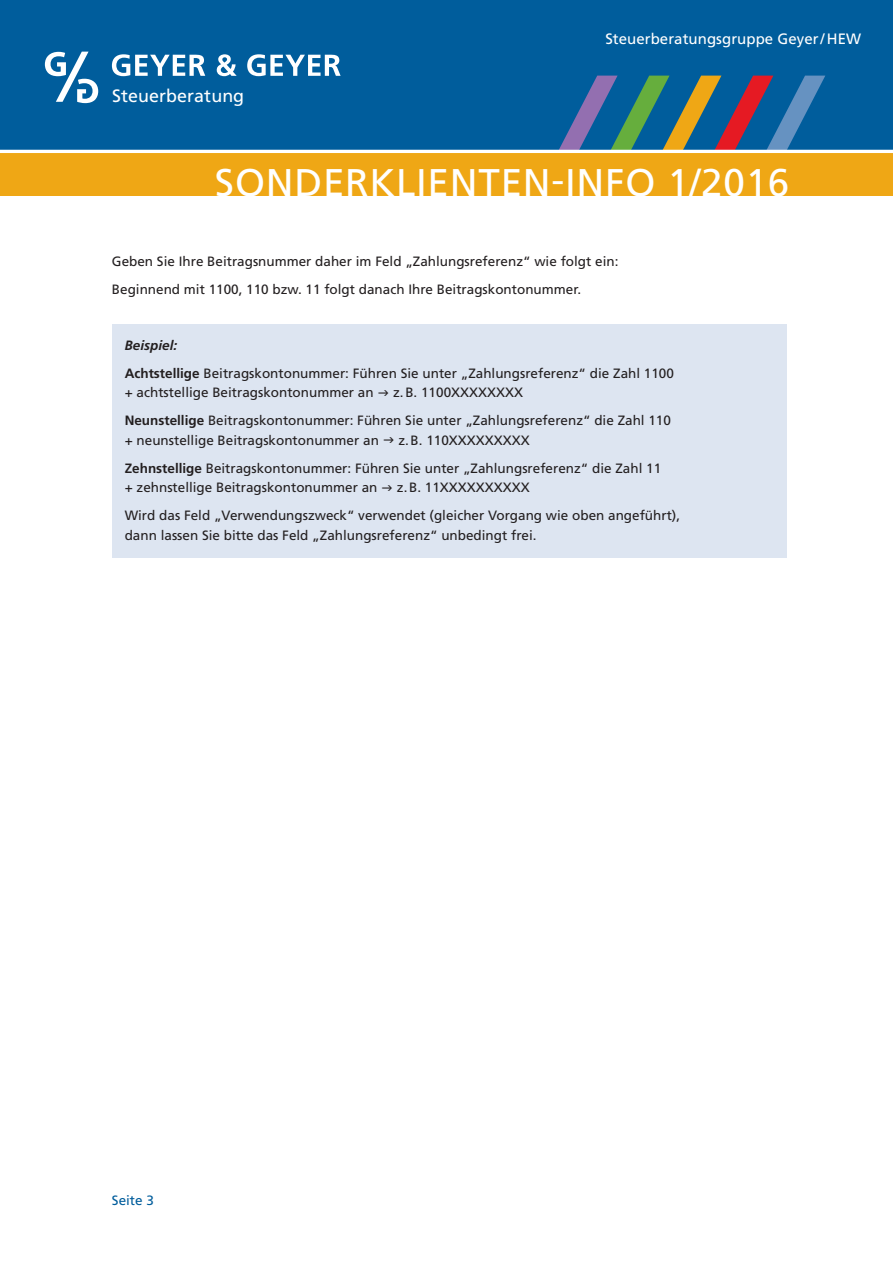
<style>
.page{position:relative;width:893px;height:1263px;background:#fff}
.page>*{position:absolute;margin:0;border:0;box-sizing:border-box;transform-origin:0 0}
.t1{font:38.55px "Frutiger";letter-spacing:.02em;color:#fff}
.t2{font:17.85px "Frutiger";letter-spacing:.005em;color:#fff}
.t3{font:15px "Frutiger";letter-spacing:.005em;color:#fff}
.t4{font:13.5px/28px "Frutiger";color:#231f20}
.t5{font:13.5px "Frutiger";color:#005d9c}
.s1{font-weight:700;font-style:italic}
.s2{font-weight:700}
</style>
<div class="page">
<div style="left:112px;top:324px;width:675px;height:234px;background:#dde5f1"></div>
<div style="left:0;top:151px;width:893px;height:45px;background:#efa715"></div>
<div style="left:0;top:0;width:893px;height:151px;background:#005d9c"></div>
<svg style="left:558px;top:76px;width:267px;height:74px"></svg>
<svg style="left:45px;top:52px;width:53px;height:51px"></svg>
<svg style="left:112px;top:54px;width:93px;height:22px"></svg>
<svg style="left:217px;top:54px;width:20px;height:22px"></svg>
<svg style="left:247px;top:54px;width:94px;height:22px"></svg>
<hr style="left:0;top:150px;width:893px;height:3px;background:#fff">
<h2 class="t2" style="left:112px;top:85px;width:133px">Steuerberatung</h2>
<p class="t3" style="left:605px;top:30px;width:257px">Steuerberatungsgruppe Geyer/HEW</p>
<h1 class="t1" style="left:215px;top:160px;width:27px">sonder</h1>
<h1 class="t1" style="left:370px;top:160px;width:49px">Klienten</h1>
<h1 class="t1" style="left:551px;top:160px;width:46px">-Info</h1>
<h1 class="t1" style="left:668px;top:160px;width:123px">1/2016</h1>
<p class="t4" style="left:112px;top:247px;width:508px">Geben Sie Ihre Beitragsnummer daher im Feld „Zahlungsreferenz“ wie folgt ein:<br>Beginnend mit 1100, 110 bzw. 11 folgt danach Ihre Beitragskontonummer.</p>
<p class="t4" style="left:125px;top:331px;width:551px"><span class="s1">Beispiel:<br></span><span class="s2">Achtstellige</span> Beitragskontonummer: Führen Sie unter „Zahlungsreferenz“ die Zahl 1100</p>
<p class="t4" style="left:125px;top:378px;width:250px">+ achtstellige Beitragskontonummer an</p>
<p class="t4" style="left:125px;top:378px;width:548px;text-indent:268px">z.B. 1100XXXXXXXX<br><span class="s2">Neunstellige</span> Beitragskontonummer: Führen Sie unter „Zahlungsreferenz“ die Zahl 110</p>
<p class="t4" style="left:125px;top:426px;width:256px">+ neunstellige Beitragskontonummer an</p>
<p class="t4" style="left:125px;top:426px;width:538px;text-indent:274px">z.B. 110XXXXXXXXX<br><span class="s2">Zehnstellige</span> Beitragskontonummer: Führen Sie unter „Zahlungsreferenz“ die Zahl 11</p>
<p class="t4" style="left:125px;top:473px;width:254px">+ zehnstellige Beitragskontonummer an</p>
<p class="t4" style="left:125px;top:473px;width:557px;text-indent:272px">z.B. 11XXXXXXXXXX<br>Wird das Feld „Verwendungszweck“ verwendet (gleicher Vorgang wie oben angeführt),</p>
<p class="t4" style="left:125px;top:521px;width:413px">dann lassen Sie bitte das Feld „Zahlungsreferenz“ unbedingt frei.</p>
<p class="t5" style="left:112px;top:1193px;width:44px">Seite 3</p>
</div>
